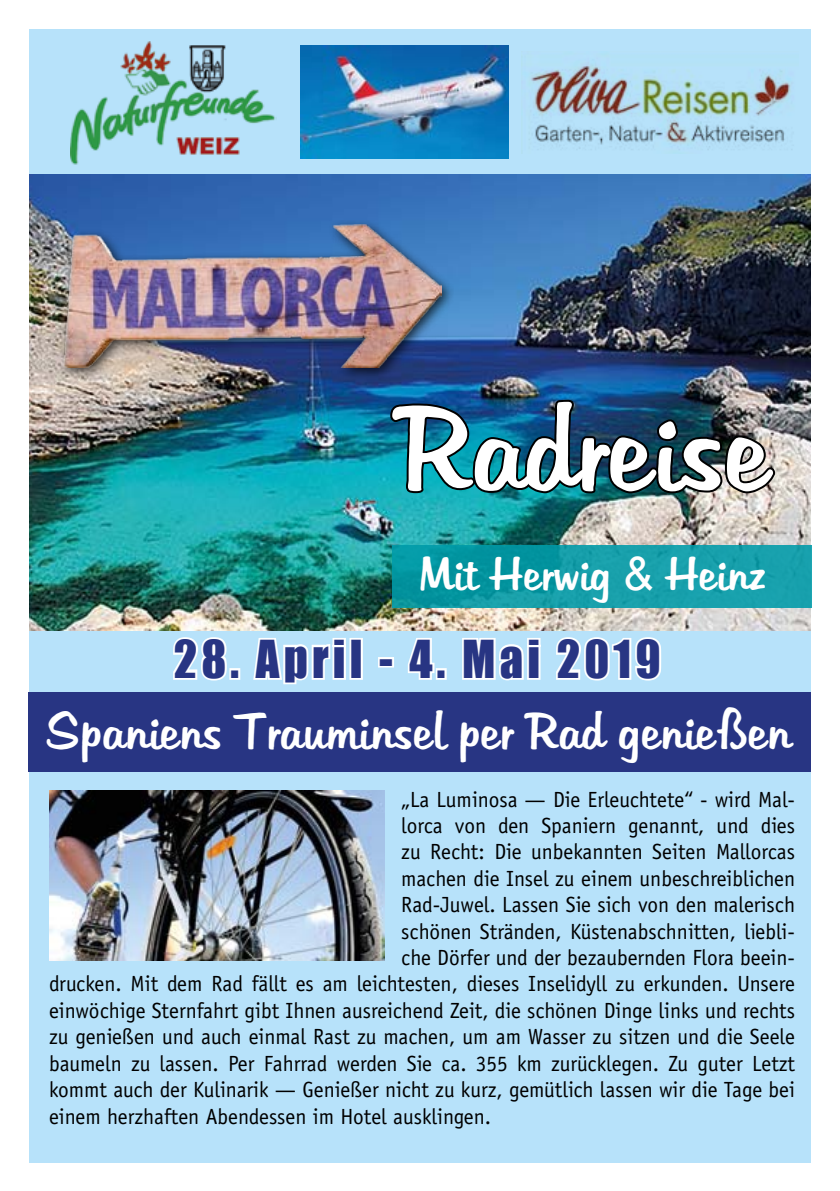
<style>
.page{position:relative;width:840px;height:1191px;background:#fff}
.page>*{position:absolute;margin:0;border:0;box-sizing:border-box;transform-origin:0 0}
.t1{font:115.6px "Martina";color:#fff}
.t2{font:50px "Martina";color:#fff}
.t3{font:48px "Impact";letter-spacing:.09em;color:#283583}
.t4{font:46px "Martina";color:#fff}
.t5{font:22px "Officina Sans Std";color:#000}
.s1{font-family:"Arial"}
</style>
<div class="page">
<div style="left:29px;top:29px;width:781px;height:1133px;background:#b7e2fa"></div>
<img style="left:29px;top:175px;width:781px;height:455px">
<div style="left:58px;top:218px;width:397px;height:164px;background:#000;opacity:.75"></div>
<img style="left:63px;top:225px;width:378px;height:142px">
<img style="left:387px;top:401px;width:90px;height:292px">
<img style="left:470px;top:398px;width:307px;height:98px">
<div style="left:28px;top:693px;width:782px;height:79px;background:#283583"></div>
<svg style="left:173px;top:637px;width:54px;height:44px"></svg>
<div style="left:229px;top:668px;width:11px;height:12px;border:4px solid #fff"></div>
<img style="left:251px;top:611px;width:97px;height:74px">
<div style="left:349px;top:638px;width:14px;height:42px;border:4px solid #fff"></div>
<div style="left:378px;top:657px;width:16px;height:10px;border:4px solid #fff"></div>
<svg style="left:405px;top:616px;width:31px;height:66px"></svg>
<div style="left:435px;top:668px;width:11px;height:12px;border:4px solid #fff"></div>
<svg style="left:460px;top:608px;width:82px;height:79px"></svg>
<svg style="left:556px;top:637px;width:106px;height:44px"></svg>
<img style="left:49px;top:790px;width:335px;height:170px">
<svg style="left:392px;top:546px;width:419px;height:62px;fill:#169faa"></svg>
<img style="left:70px;top:41px;width:206px;height:124px">
<img style="left:521px;top:56px;width:271px;height:94px">
<img style="left:300px;top:46px;width:208px;height:112px">
<h1 class="t1" style="left:398px;top:380px;width:370px">Radreise</h1>
<h3 class="t4" style="left:418px;top:546px;width:349px">Mit Herwig <span class="s1">&amp;</span> Heinz</h3>
<h3 class="t3" style="left:174px;top:629px;width:488px">28. April - 4. Mai 2019</h3>
<h2 class="t2" style="left:46px;top:701px;width:745px">Spaniens Trauminsel per Rad genießen</h2>
<p class="t5" style="left:401px;top:786px;width:395px">„La Luminosa — Die Erleuchtete“ - wird Mal-</p>
<p class="t5" style="left:401px;top:812px;width:395px">lorca von den Spaniern genannt, und dies</p>
<p class="t5" style="left:401px;top:839px;width:395px">zu Recht: Die unbekannten Seiten Mallorcas</p>
<p class="t5" style="left:401px;top:865px;width:395px">machen die Insel zu einem unbeschreiblichen</p>
<p class="t5" style="left:401px;top:892px;width:395px">Rad-Juwel. Lassen Sie sich von den malerisch</p>
<p class="t5" style="left:401px;top:918px;width:395px">schönen Stränden, Küstenabschnitten, liebli-</p>
<p class="t5" style="left:401px;top:944px;width:395px">che Dörfer und der bezaubernden Flora beein-</p>
<p class="t5" style="left:49px;top:971px;width:747px">drucken. Mit dem Rad fällt es am leichtesten, dieses Inselidyll zu erkunden. Unsere</p>
<p class="t5" style="left:49px;top:997px;width:747px">einwöchige Sternfahrt gibt Ihnen ausreichend Zeit, die schönen Dinge links und rechts</p>
<p class="t5" style="left:49px;top:1024px;width:747px">zu genießen und auch einmal Rast zu machen, um am Wasser zu sitzen und die Seele</p>
<p class="t5" style="left:49px;top:1050px;width:747px">baumeln zu lassen. Per Fahrrad werden Sie ca. 355 km zurücklegen. Zu guter Letzt</p>
<p class="t5" style="left:49px;top:1076px;width:747px">kommt auch der Kulinarik — Genießer nicht zu kurz, gemütlich lassen wir die Tage bei</p>
<p class="t5" style="left:49px;top:1103px;width:443px">einem herzhaften Abendessen im Hotel ausklingen.</p>
</div>
